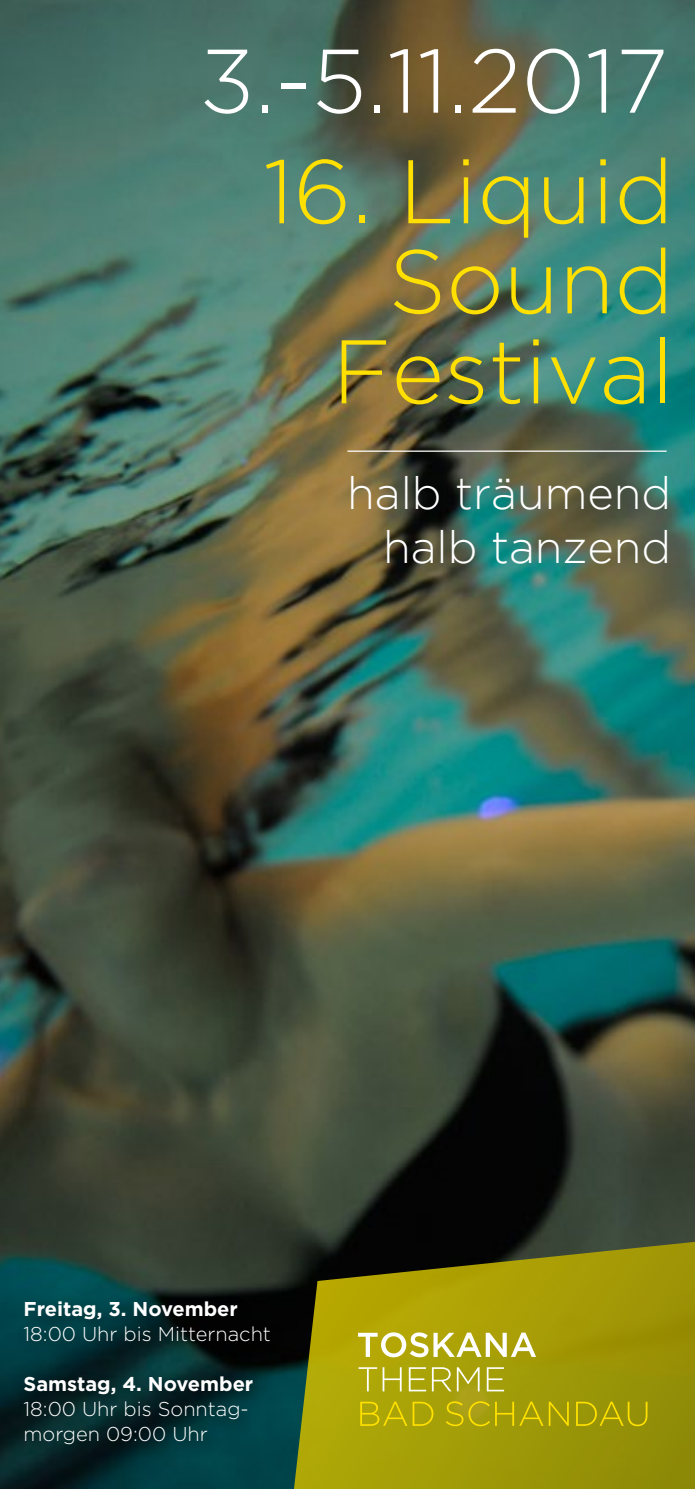
<style>
.page{position:relative;width:695px;height:1489px;background:#fff}
.page>*{position:absolute;margin:0;border:0;box-sizing:border-box;transform-origin:0 0}
.t1{font:300 90px/90px "Gotham";color:#ffe000;text-align:right}
.t2{font:300 90px "Gotham";color:#fff}
.t3{font:300 45px/54px "Gotham";color:#fff;text-align:right}
.t4{font:300 20px/25px "Gotham";color:#fff}
.t5{font:700 20px "Gotham";color:#fff}
</style>
<div class="page">
<img style="left:0;top:0;width:694px;height:1488px">
<div style="left:15px;top:1292px;width:272px;height:169px;background:#000;opacity:.5"></div>
<svg style="left:280px;top:1233px;width:414px;height:255px;background:#86820a"></svg>
<hr style="left:347px;top:450px;width:319px;height:2px;background:#fff">
<svg style="left:360px;top:1401px;width:287px;height:25px;background:#b1a707"></svg>
<svg style="left:358px;top:1367px;width:146px;height:24px;background:#b9b437"></svg>
<svg style="left:358px;top:1332px;width:178px;height:25px"></svg>
<h1 class="t2" style="left:199px;top:32px;width:470px">3.-5.11.2017</h1>
<h1 class="t1" style="left:263px;top:145px;width:412px">16. Liquid<br>Sound<br>Festival</h1>
<h2 class="t3" style="left:347px;top:465px;width:325px">halb träumend halb tanzend</h2>
<p class="t5" style="left:24px;top:1296px;width:216px">Freitag, 3. November</p>
<p class="t4" style="left:24px;top:1320px;width:249px">18:00 Uhr bis Mitternacht</p>
<p class="t5" style="left:24px;top:1371px;width:231px">Samstag, 4. November</p>
<p class="t4" style="left:24px;top:1395px;width:227px">18:00 Uhr bis Sonntag&shy;morgen 09:00 Uhr</p>
</div>
